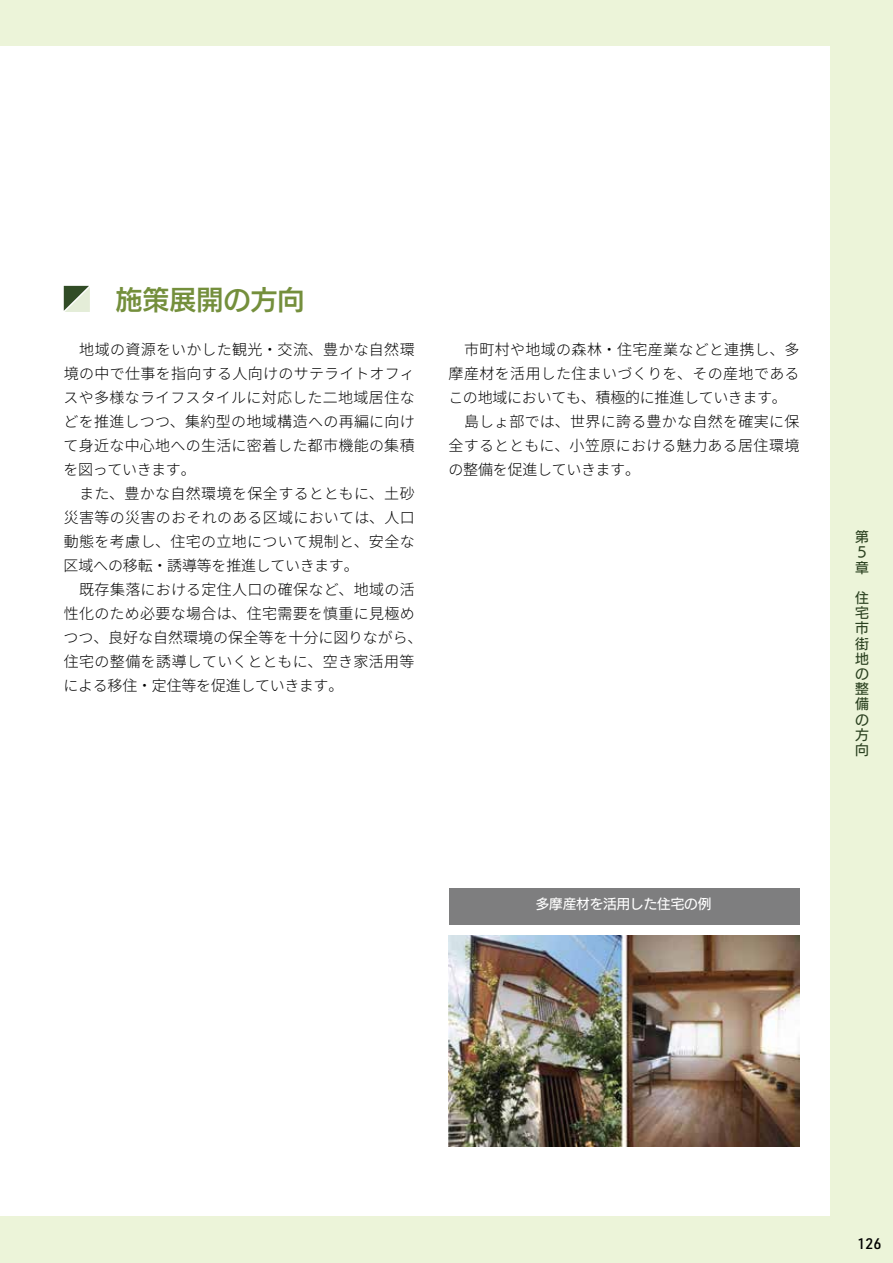
<style>
.page{position:relative;width:893px;height:1263px;background:#ecf4d9}
.page>*{position:absolute;margin:0;border:0;box-sizing:border-box;transform-origin:0 0}
.t1{font:27px "UD Kakugo Large Pr 6 N DB";color:#748f3c}
.t2{font:300 15px/24px "Source Han Sans";letter-spacing:.02em;color:#000}
.t3{font:500 15px "URWDIN";color:#000}
.t4{font:13.8px/15.1px "UD Kakugo Large Pr 6 N M";color:#2b4120}
.t5{font:13.5px "UD Kakugo Large Pr 6 N M";color:#fff}
</style>
<div class="page">
<div style="left:0;top:46px;width:829px;height:1169px;background:#fff"></div>
<img style="left:449px;top:935px;width:350px;height:211px">
<div style="left:449px;top:888px;width:350px;height:36px;background:#7e7e7f"></div>
<svg style="left:64px;top:286px;width:26px;height:26px"></svg>
<h1 class="t1" style="left:115px;top:284px;width:190px">施策展開の方向</h1>
<p class="t2" style="left:64px;top:338px;width:360px">　地域の資源をいかした観光・交流、豊かな自然環境の中で仕事を指向する人向けのサテライトオフィスや多様なライフスタイルに対応した二地域居住などを推進しつつ、集約型の地域構造への再編に向けて身近な中心地への生活に密着した都市機能の集積を図っていきます。<br>　また、豊かな自然環境を保全するとともに、土砂災害等の災害のおそれのある区域においては、人口動態を考慮し、住宅の立地について規制と、安全な区域への移転・誘導等を推進していきます。<br>　既存集落における定住人口の確保など、地域の活性化のため必要な場合は、住宅需要を慎重に見極めつつ、良好な自然環境の保全等を十分に図りながら、住宅の整備を誘導していくとともに、空き家活用等による移住・定住等を促進していきます。</p>
<p class="t2" style="left:448px;top:338px;width:353px">　市町村や地域の森林・住宅産業などと連携し、多摩産材を活用した住まいづくりを、その産地であるこの地域においても、積極的に推進していきます。　島しょ部では、世界に誇る豊かな自然を確実に保全するとともに、小笠原における魅力ある居住環境の整備を促進していきます。</p>
<p class="t4" style="left:855px;top:530px;width:15px">第<br>５章</p>
<p class="t4" style="left:855px;top:591px;width:15px;text-align:justify">住宅市街地の整備の方向</p>
<p class="t5" style="left:536px;top:896px;width:177px">多摩産材を活用した住宅の例</p>
<p class="t3" style="left:857px;top:1233px;width:26px">126</p>
</div>
